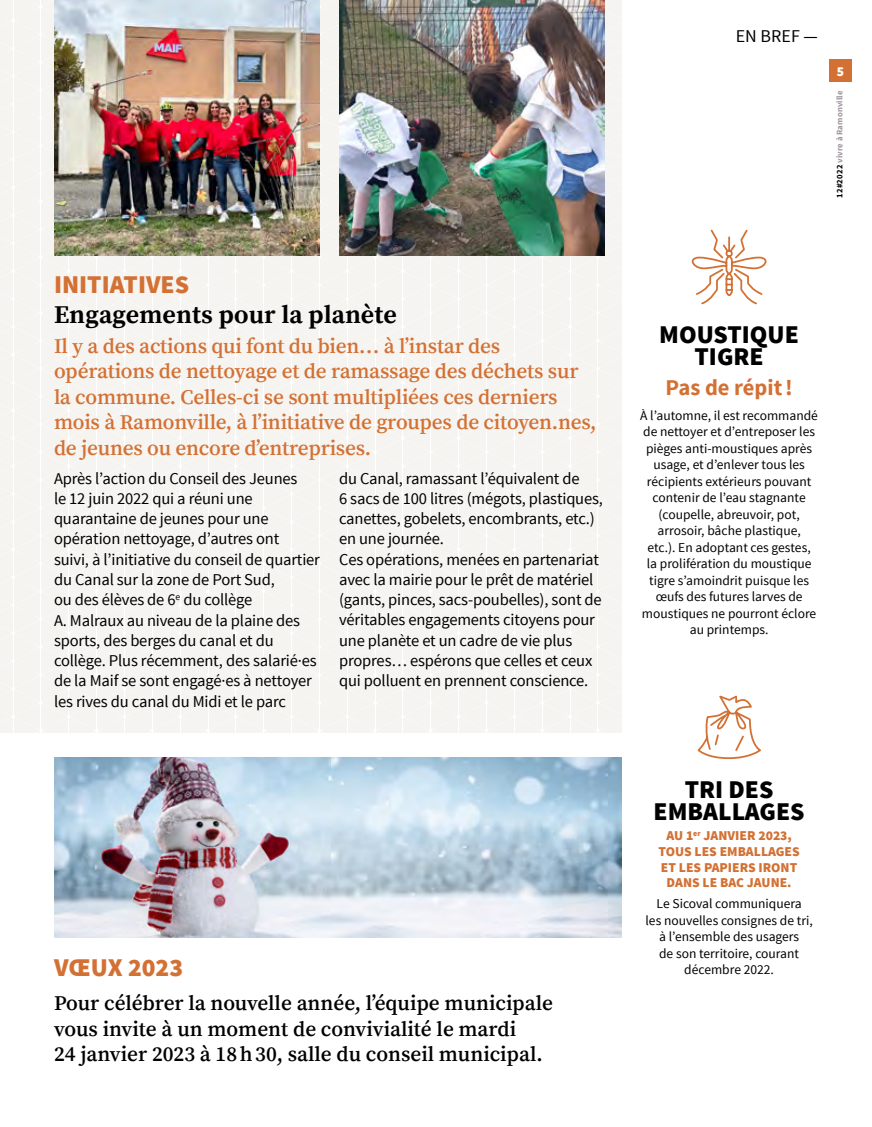
<style>
.page{position:relative;width:872px;height:1127px;background:#fff}
.page>*{position:absolute;margin:0;border:0;box-sizing:border-box;transform-origin:0 0}
.t1{font:900 25.5px/22.5px "Source Sans Pro";color:#000;text-align:center}
.t2{font:700 25.5px "Source Serif Pro";color:#000}
.t3{font:900 25.5px "Source Sans Pro";color:#d37135}
.t4{font:700 22.5px "Source Sans Pro";color:#d37135}
.t5{font:600 21px/25.5px "Source Serif Pro";letter-spacing:-.01em;color:#d37135}
.t6{font:600 21px/25.5px "Source Serif Pro";color:#000}
.t7{font:18px "Source Sans Pro";color:#000}
.t8{font:16.5px/20.2px "Source Sans Pro";letter-spacing:-.01em;color:#000}
.t9{font:13.5px/16.5px "Source Sans Pro";color:#000;text-align:center}
.t10{font:900 13.5px/15.8px "Source Sans Pro";color:#d37135;text-align:center}
.t11{font:900 13.5px "Source Sans Pro";color:#fff}
.t12{font:700 8.55px "Source Sans Pro";letter-spacing:.02em;color:#9f959e}
.s1{color:#000}
</style>
<div class="page">
<div style="left:0;top:703px;width:622px;height:28px;background:#f6f4f0"></div>
<div style="left:0;top:675px;width:622px;height:28px;background:#f6f4f0"></div>
<div style="left:0;top:0;width:622px;height:675px;background:#f6f4f0"></div>
<svg style="left:697px;top:695px;width:64px;height:65px"></svg>
<img style="left:54px;top:0;width:265px;height:256px">
<img style="left:54px;top:757px;width:567px;height:180px">
<img style="left:339px;top:0;width:265px;height:256px">
<svg style="left:691px;top:229px;width:76px;height:76px"></svg>
<div style="left:829px;top:60px;width:22px;height:22px;background:#d37135"></div>
<h1 class="t3" style="left:54px;top:268px;width:137px">INITIATIVES</h1>
<h1 class="t2" style="left:54px;top:300px;width:344px">Engagements pour la planète</h1>
<p class="t5" style="left:54px;top:334px;width:544px">Il y a des actions qui font du bien… à l’instar des opérations de nettoyage et de ramassage des déchets sur la commune. Celles-ci se sont multipliées ces derniers mois à Ramonville, à l’initiative de groupes de citoyen.nes, de jeunes ou encore d’entreprises.</p>
<p class="t8" style="left:54px;top:468px;width:267px">Après l’action du Conseil des Jeunes<br>le 12 juin 2022 qui a réuni une quarantaine de jeunes pour une opération nettoyage, d’autres ont<br>suivi, à l’initiative du conseil de quartier du Canal sur la zone de Port Sud,<br>ou des élèves de 6<sup>e</sup> du collège<br>A. Malraux au niveau de la plaine des sports, des berges du canal et du collège. Plus récemment, des salarié·es de la Maif se sont engagé·es à nettoyer les rives du canal du Midi et le parc</p>
<p class="t8" style="left:339px;top:468px;width:265px">du Canal, ramassant l’équivalent de<br>6 sacs de 100 litres (mégots, plastiques, canettes, gobelets, encombrants, etc.) en une journée.<br>Ces opérations, menées en partenariat avec la mairie pour le prêt de matériel (gants, pinces, sacs-poubelles), sont de véritables engagements citoyens pour une planète et un cadre de vie plus propres… espérons que celles et ceux qui polluent en prennent conscience.</p>
<h1 class="t3" style="left:54px;top:951px;width:131px">VŒUX 2023</h1>
<p class="t6" style="left:54px;top:991px;width:500px">Pour célébrer la nouvelle année, l’équipe municipale vous invite à un moment de convivialité le mardi<br>24 janvier 2023 à 18h30, salle du conseil municipal.</p>
<p class="t7" style="left:735px;top:25px;width:84px">EN BREF —</p>
<p class="t11" style="left:837px;top:62px;width:9px">5</p>
<p class="t12" style="left:834px;top:198px;width:109px;rotate:-90deg"><span class="s1">12#2022</span> vivre à Ramonville</p>
<h1 class="t1" style="left:659px;top:324px;width:141px">MOUSTIQUE<br>TIGRE</h1>
<h2 class="t4" style="left:665px;top:373px;width:129px">Pas de répit!</h2>
<p class="t9" style="left:640px;top:407px;width:179px">À l’automne, il est recommandé de nettoyer et d’entreposer les pièges anti-moustiques après usage, et d’enlever tous les récipients extérieurs pouvant contenir de l’eau stagnante (coupelle, abreuvoir, pot, arrosoir, bâche plastique,<br>etc.). En adoptant ces gestes,<br>la prolifération du moustique tigre s’amoindrit puisque les œufs des futures larves de moustiques ne pourront éclore au printemps.</p>
<h1 class="t1" style="left:653px;top:779px;width:152px">TRI DES<br>EMBALLAGES</h1>
<p class="t10" style="left:658px;top:828px;width:142px">AU 1<sup>er</sup> JANVIER 2023,<br>TOUS LES EMBALLAGES<br>ET LES PAPIERS IRONT<br>DANS LE BAC JAUNE.</p>
<p class="t9" style="left:645px;top:896px;width:169px">Le Sicoval communiquera<br>les nouvelles consignes de tri, à l’ensemble des usagers<br>de son territoire, courant décembre 2022.</p>
</div>
